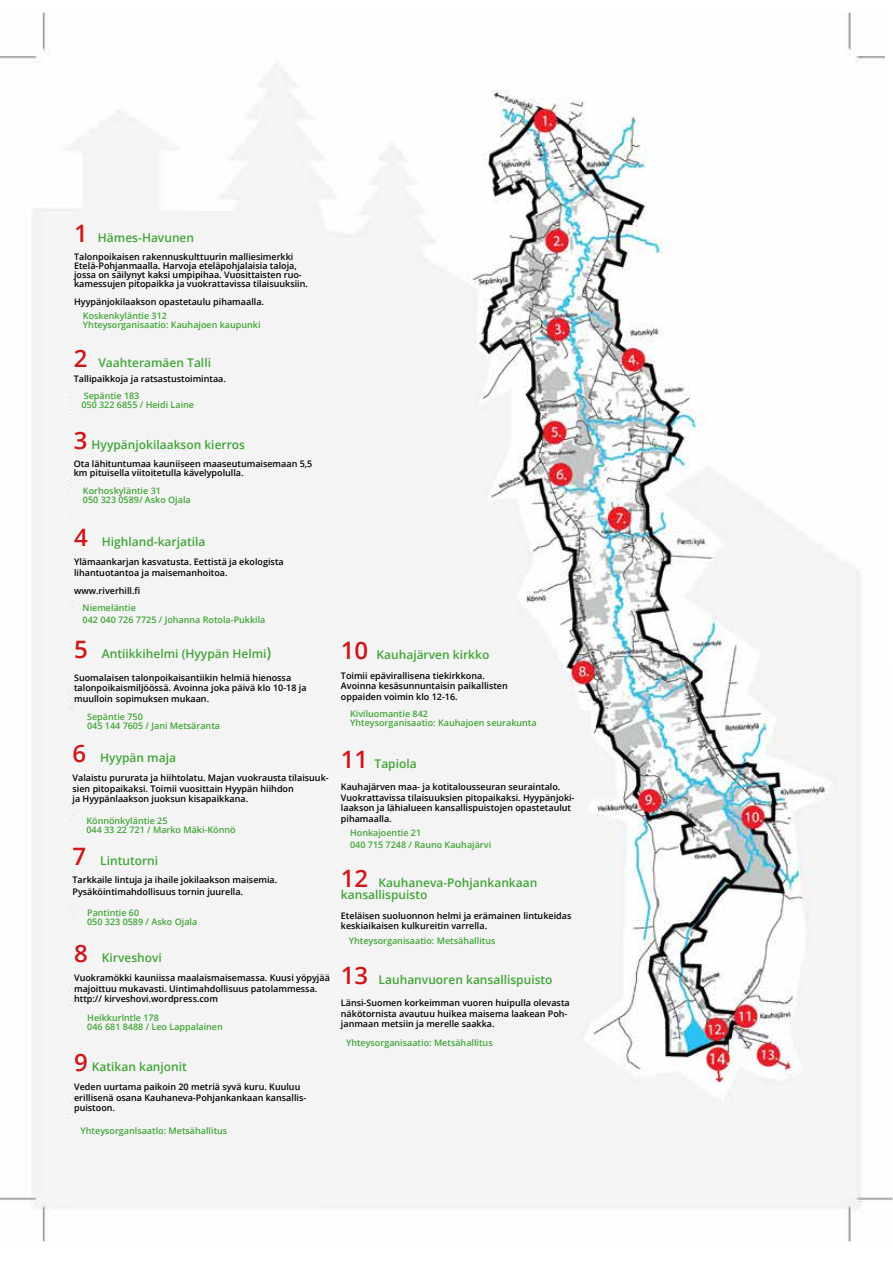
<style>
.page{position:relative;width:893px;height:1263px;background:#fff}
.page>*{position:absolute;margin:0;border:0;box-sizing:border-box;transform-origin:0 0}
.t1{font:600 24px "Open Sans";color:#cd1719}
.t2{font:600 12px/12px "Open Sans";color:#3fa535}
.t3{font:600 9px/10.5px "Open Sans";color:#000}
.t4{font:600 9px/9px "Open Sans";color:#3fa535}
.s1{font-size:24px;color:#cd1719}
.s2{font-size:15px}
</style>
<div class="page">
<img style="left:0;top:13px;width:893px;height:1228px">
<div style="left:74px;top:211px;width:241px;height:997px;background:#f4f4f4"></div>
<div style="left:341px;top:641px;width:200px;height:551px;background:#f4f4f4"></div>
<div style="left:82px;top:713px;width:241px;height:32px;background:#f4f4f4"></div>
<div style="left:82px;top:817px;width:251px;height:25px;background:#f4f4f4"></div>
<div style="left:83px;top:1014px;width:241px;height:34px;background:#f4f4f4"></div>
<div style="left:82px;top:908px;width:241px;height:33px;background:#f4f4f4"></div>
<div style="left:341px;top:749px;width:239px;height:76px;background:#f4f4f4"></div>
<div style="left:341px;top:869px;width:239px;height:72px;background:#f4f4f4"></div>
<div style="left:341px;top:965px;width:239px;height:66px;background:#f4f4f4"></div>
<div style="left:346px;top:931px;width:220px;height:32px;background:#f4f4f4"></div>
<div style="left:346px;top:1033px;width:220px;height:38px;background:#f4f4f4"></div>
<div style="left:350px;top:829px;width:220px;height:33px;background:#f4f4f4"></div>
<div style="left:83px;top:487px;width:241px;height:32px;background:#f4f4f4"></div>
<div style="left:350px;top:710px;width:241px;height:31px;background:#f4f4f4"></div>
<div style="left:83px;top:313px;width:241px;height:31px;background:#f4f4f4"></div>
<div style="left:81px;top:392px;width:241px;height:32px;background:#f4f4f4"></div>
<h2 class="t2" style="left:74px;top:231px;width:122px"><span class="s1">1</span> Hämes-Havunen</h2>
<p class="t3" style="left:74px;top:252px;width:235px;line-height:9px">Talonpoikaisen rakennuskulttuurin malliesimerkki Etelä-Pohjanmaalla. Harvoja eteläpohjalaisia taloja, jossa on säilynyt kaksi umpipihaa. Vuosittaisten ruo&shy;kamessujen pitopaikka ja vuokrattavissa tilaisuuksiin.</p>
<p class="t3" style="left:74px;top:296px;width:191px">Hyypänjokilaakson opastetaulu pihamaalla.</p>
<p class="t4" style="left:83px;top:311px;width:179px">Koskenkyläntie 312<br>Yhteysorganisaatio: Kauhajoen kaupunki</p>
<h2 class="t2" style="left:74px;top:357px;width:139px"><span class="s1">2</span> Vaahteramäen Talli</h2>
<p class="t3" style="left:74px;top:373px;width:154px">Tallipaikkoja ja ratsastustoimintaa.</p>
<p class="t4" style="left:81px;top:391px;width:114px">Sepäntie 183<br>050 322 6855 / Heidi Laine</p>
<h2 class="t2" style="left:74px;top:438px;width:173px"><span class="s1">3</span> Hyypänjokilaakson kierros</h2>
<p class="t3" style="left:74px;top:459px;width:240px;line-height:9px">Ota lähituntumaa kauniiseen maaseutumaisemaan 5,5 km pituisella viitoitetulla kävelypolulla.</p>
<p class="t4" style="left:83px;top:486px;width:109px">Korhoskyläntie 31<br>050 323 0589/ Asko Ojala</p>
<h1 class="t1" style="left:74px;top:520px;width:15px">4</h1>
<h2 class="t2" style="left:102px;top:535px;width:105px">Highland-karjatila</h2>
<p class="t3" style="left:74px;top:556px;width:211px">Ylämaankarjan kasvatusta. Eettistä ja ekologista lihantuotantoa ja maisemanhoitoa.</p>
<p class="t3" style="left:74px;top:585px;width:68px">www.riverhill.fi</p>
<p class="t4" style="left:83px;top:602px;width:184px;line-height:12px">Niemeläntie<br>042 040 726 7725 / Johanna Rotola-Pukkila</p>
<h1 class="t1" style="left:74px;top:633px;width:15px">5</h1>
<h2 class="t2" style="left:102px;top:648px;width:171px">Antiikkihelmi (Hyypän Helmi<span class="s2">)</span></h2>
<p class="t3" style="left:74px;top:672px;width:234px">Suomalaisen talonpoikaisantiikin helmiä hienossa talonpoikaismiljöössä. Avoinna joka päivä klo 10-18 ja muulloin sopimuksen mukaan.</p>
<p class="t4" style="left:87px;top:712px;width:134px">Sepäntie 750<br>045 144 7605 / Jani Metsäranta</p>
<h1 class="t1" style="left:73px;top:737px;width:15px">6</h1>
<h2 class="t2" style="left:100px;top:751px;width:77px">Hyypän maja</h2>
<p class="t3" style="left:73px;top:773px;width:258px">Valaistu pururata ja hiihtolatu. Majan vuokrausta tilaisuuk&shy;sien pitopaikaksi. Toimii vuosittain Hyypän hiihdon<br>ja Hyypänlaakson juoksun kisapaikkana.</p>
<p class="t4" style="left:86px;top:816px;width:151px">Könnönkyläntie 25<br>044 33 22 721 / Marko Mäki-Könnö</p>
<h1 class="t1" style="left:73px;top:840px;width:15px">7</h1>
<h2 class="t2" style="left:100px;top:855px;width:59px">Lintutorni</h2>
<p class="t3" style="left:73px;top:874px;width:206px;line-height:12px">Tarkkaile lintuja ja ihaile jokilaakson maisemia.<br>Pysäköintimahdollisuus tornin juurella.</p>
<p class="t4" style="left:87px;top:907px;width:112px">Pantintie 60<br>050 323 0589 / Asko Ojala</p>
<h1 class="t1" style="left:74px;top:936px;width:15px">8</h1>
<h2 class="t2" style="left:102px;top:951px;width:62px">Kirveshovi</h2>
<p class="t3" style="left:74px;top:972px;width:257px">Vuokramökki kauniissa maalaismaisemassa. Kuusi yöpyjää majoittuu mukavasti. Uintimahdollisuus patolammessa. http:// kirveshovi.wordpress.com</p>
<p class="t4" style="left:87px;top:1013px;width:137px">Heikkurlntle 178<br>046 681 8488 / Leo Lappalainen</p>
<h2 class="t2" style="left:74px;top:1060px;width:114px"><span class="s1">9</span> Katikan kanjonit</h2>
<p class="t3" style="left:74px;top:1081px;width:234px">Veden uurtama paikoin 20 metriä syvä kuru. Kuuluu erillisenä osana Kauhaneva-Pohjankankaan kansallis&shy;puistoon.</p>
<p class="t4" style="left:81px;top:1126px;width:148px">Yhteysorganlsaatlo: Metsähallitus</p>
<h2 class="t2" style="left:341px;top:648px;width:150px"><span class="s1">10</span> Kauhajärven kirkko</h2>
<p class="t3" style="left:341px;top:670px;width:168px">Toimii epävirallisena tiekirkkona.<br>Avoinna kesäsunnuntaisin paikallisten oppaiden voimin klo 12-16.</p>
<p class="t4" style="left:350px;top:709px;width:188px">Kiviluomantie 842<br>Yhteysorganisaatio: Kauhajoen seurakunta</p>
<h2 class="t2" style="left:341px;top:757px;width:77px"><span class="s1">11</span> Tapiola</h2>
<p class="t3" style="left:341px;top:781px;width:235px">Kauhajärven maa- ja kotitalousseuran seuraintalo.<br>Vuokrattavissa tilaisuuksien pitopaikaksi. Hyypänjoki&shy;laakson ja lähialueen kansallispuistojen opastetaulut pihamaalla.</p>
<p class="t4" style="left:350px;top:827px;width:143px;line-height:12px">Honkajoentie 21<br>040 715 7248 / Rauno Kauhajärvi</p>
<h2 class="t2" style="left:341px;top:876px;width:198px"><span class="s1">12</span> Kauhaneva-Pohjankankaan kansallispuisto</h2>
<p class="t3" style="left:341px;top:910px;width:232px">Eteläisen suoluonnon helmi ja erämainen lintukeidas keskiaikaisen kulkureitin varrella.</p>
<h2 class="t2" style="left:341px;top:973px;width:213px"><span class="s1">13</span> Lauhanvuoren kansallispuisto</h2>
<p class="t3" style="left:341px;top:997px;width:230px">Länsi-Suomen korkeimman vuoren huipulla olevasta näkötornista avautuu huikea maisema laakean Poh&shy;janmaan metsiin ja merelle saakka.</p>
<p class="t4" style="left:349px;top:936px;width:148px">Yhteysorganisaatio: Metsähallitus</p>
<p class="t4" style="left:346px;top:1038px;width:148px">Yhteysorganisaatio: Metsähallitus</p>
</div>
